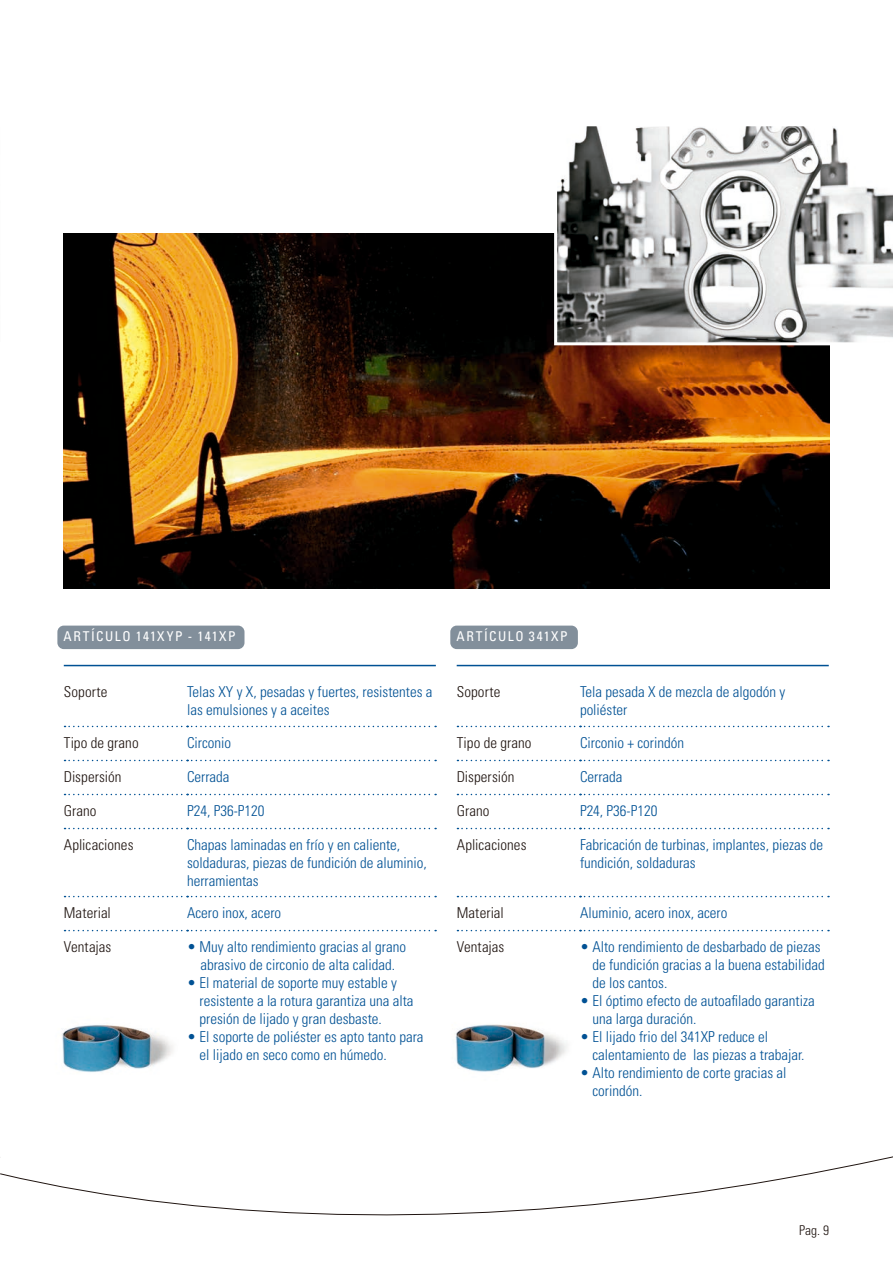
<style>
.page{position:relative;width:893px;height:1263px;background:#fff}
.page>*{position:absolute;margin:0;border:0;box-sizing:border-box;transform-origin:0 0}
.Tabellenzeilen_blau{font:300 condensed 15px/18px "Univers LT Std";color:#005194}
.Tabellenzeilen_schwarz{font:300 condensed 15px "Univers LT Std";letter-spacing:.005em;color:#1f1410}
.Subline{font:condensed 13.5px "Univers LT Std";letter-spacing:.11em;color:#fff}
.Paginierung{font:300 condensed 13.5px "Univers LT Std";color:#1f1410}
</style>
<div class="page">
<img style="left:64px;top:234px;width:765px;height:355px">
<svg style="left:0;top:1156px;width:893px;height:60px"></svg>
<hr style="left:64px;top:665px;width:372px;height:1px;background:#005194">
<hr style="left:457px;top:665px;width:372px;height:1px;background:#005194">
<svg style="left:554px;top:126px;width:339px;height:219px"></svg>
<img style="left:455px;top:1024px;width:112px;height:48px">
<img style="left:62px;top:1025px;width:111px;height:47px">
<div style="left:450px;top:626px;width:128px;height:23px;background:#828f9b;border-radius:6px"></div>
<div style="left:57px;top:626px;width:187px;height:23px;background:#828f9b;border-radius:6px"></div>
<svg style="left:65px;top:726px;width:371px;height:1px"></svg>
<svg style="left:65px;top:760px;width:371px;height:1px"></svg>
<svg style="left:65px;top:794px;width:371px;height:1px"></svg>
<svg style="left:65px;top:828px;width:371px;height:1px"></svg>
<svg style="left:65px;top:896px;width:371px;height:1px"></svg>
<svg style="left:65px;top:930px;width:371px;height:1px"></svg>
<svg style="left:457px;top:726px;width:372px;height:1px"></svg>
<svg style="left:457px;top:760px;width:372px;height:1px"></svg>
<svg style="left:457px;top:794px;width:372px;height:1px"></svg>
<svg style="left:457px;top:828px;width:372px;height:1px"></svg>
<svg style="left:457px;top:896px;width:372px;height:1px"></svg>
<svg style="left:457px;top:930px;width:372px;height:1px"></svg>
<p class="Subline" style="left:64px;top:628px;width:174px">ARTÍCULO 141XYP - 141XP</p>
<p class="Subline" style="left:457px;top:628px;width:113px">ARTÍCULO 341XP</p>
<p class="Tabellenzeilen_schwarz" style="left:64px;top:683px;width:45px">Soporte</p>
<p class="Tabellenzeilen_blau" style="left:187px;top:683px;width:247px">Telas XY y X, pesadas y fuertes, resistentes a las emulsiones y a aceites</p>
<p class="Tabellenzeilen_schwarz" style="left:64px;top:734px;width:76px">Tipo de grano</p>
<p class="Tabellenzeilen_blau" style="left:187px;top:734px;width:46px">Circonio</p>
<p class="Tabellenzeilen_schwarz" style="left:64px;top:768px;width:59px">Dispersión</p>
<p class="Tabellenzeilen_blau" style="left:187px;top:768px;width:44px">Cerrada</p>
<p class="Tabellenzeilen_schwarz" style="left:64px;top:802px;width:34px">Grano</p>
<p class="Tabellenzeilen_blau" style="left:187px;top:802px;width:79px">P24, P36-P120</p>
<p class="Tabellenzeilen_schwarz" style="left:64px;top:836px;width:71px">Aplicaciones</p>
<p class="Tabellenzeilen_blau" style="left:187px;top:836px;width:241px">Chapas laminadas en frío y en caliente, soldaduras, piezas de fundición de aluminio, herramientas</p>
<p class="Tabellenzeilen_schwarz" style="left:64px;top:904px;width:49px">Material</p>
<p class="Tabellenzeilen_blau" style="left:187px;top:904px;width:96px">Acero inox, acero</p>
<p class="Tabellenzeilen_schwarz" style="left:64px;top:938px;width:49px">Ventajas</p>
<p class="Tabellenzeilen_blau" style="left:187px;top:938px;width:220px;text-align:center">• Muy alto rendimiento gracias al grano abrasivo de circonio de alta calidad.</p>
<p class="Tabellenzeilen_blau" style="left:200px;top:974px;width:216px;text-indent:-12px">• El material de soporte muy estable y resistente a la rotura garantiza una alta presión de lijado y gran desbaste.</p>
<p class="Tabellenzeilen_blau" style="left:200px;top:1028px;width:226px;text-indent:-12px">• El soporte de poliéster es apto tanto para el lijado en seco como en húmedo.</p>
<p class="Tabellenzeilen_schwarz" style="left:457px;top:683px;width:45px">Soporte</p>
<p class="Tabellenzeilen_blau" style="left:580px;top:683px;width:207px">Tela pesada X de mezcla de algodón y poliéster</p>
<p class="Tabellenzeilen_schwarz" style="left:457px;top:734px;width:76px">Tipo de grano</p>
<p class="Tabellenzeilen_blau" style="left:580px;top:734px;width:106px">Circonio + corindón</p>
<p class="Tabellenzeilen_schwarz" style="left:457px;top:768px;width:59px">Dispersión</p>
<p class="Tabellenzeilen_blau" style="left:580px;top:768px;width:44px">Cerrada</p>
<p class="Tabellenzeilen_schwarz" style="left:457px;top:802px;width:34px">Grano</p>
<p class="Tabellenzeilen_blau" style="left:580px;top:802px;width:79px">P24, P36-P120</p>
<p class="Tabellenzeilen_schwarz" style="left:457px;top:836px;width:71px">Aplicaciones</p>
<p class="Tabellenzeilen_blau" style="left:580px;top:836px;width:245px">Fabricación de turbinas, implantes, piezas de fundición, soldaduras</p>
<p class="Tabellenzeilen_schwarz" style="left:457px;top:904px;width:49px">Material</p>
<p class="Tabellenzeilen_blau" style="left:580px;top:904px;width:149px">Aluminio, acero inox, acero</p>
<p class="Tabellenzeilen_schwarz" style="left:457px;top:938px;width:49px">Ventajas</p>
<p class="Tabellenzeilen_blau" style="left:592px;top:938px;width:234px;text-indent:-12px">• Alto rendimiento de desbarbado de piezas de fundición gracias a la buena estabilidad de los cantos.</p>
<p class="Tabellenzeilen_blau" style="left:592px;top:992px;width:224px;text-indent:-12px">• El óptimo efecto de autoafilado garantiza una larga duración.</p>
<p class="Tabellenzeilen_blau" style="left:592px;top:1028px;width:214px;text-indent:-12px">• El lijado frio del 341XP reduce el calentamiento de las piezas a trabajar.</p>
<p class="Tabellenzeilen_blau" style="left:592px;top:1064px;width:196px;text-indent:-12px">• Alto rendimiento de corte gracias al corindón.</p>
<p class="Paginierung" style="left:799px;top:1222px;width:31px">Pag. 9</p>
</div>
